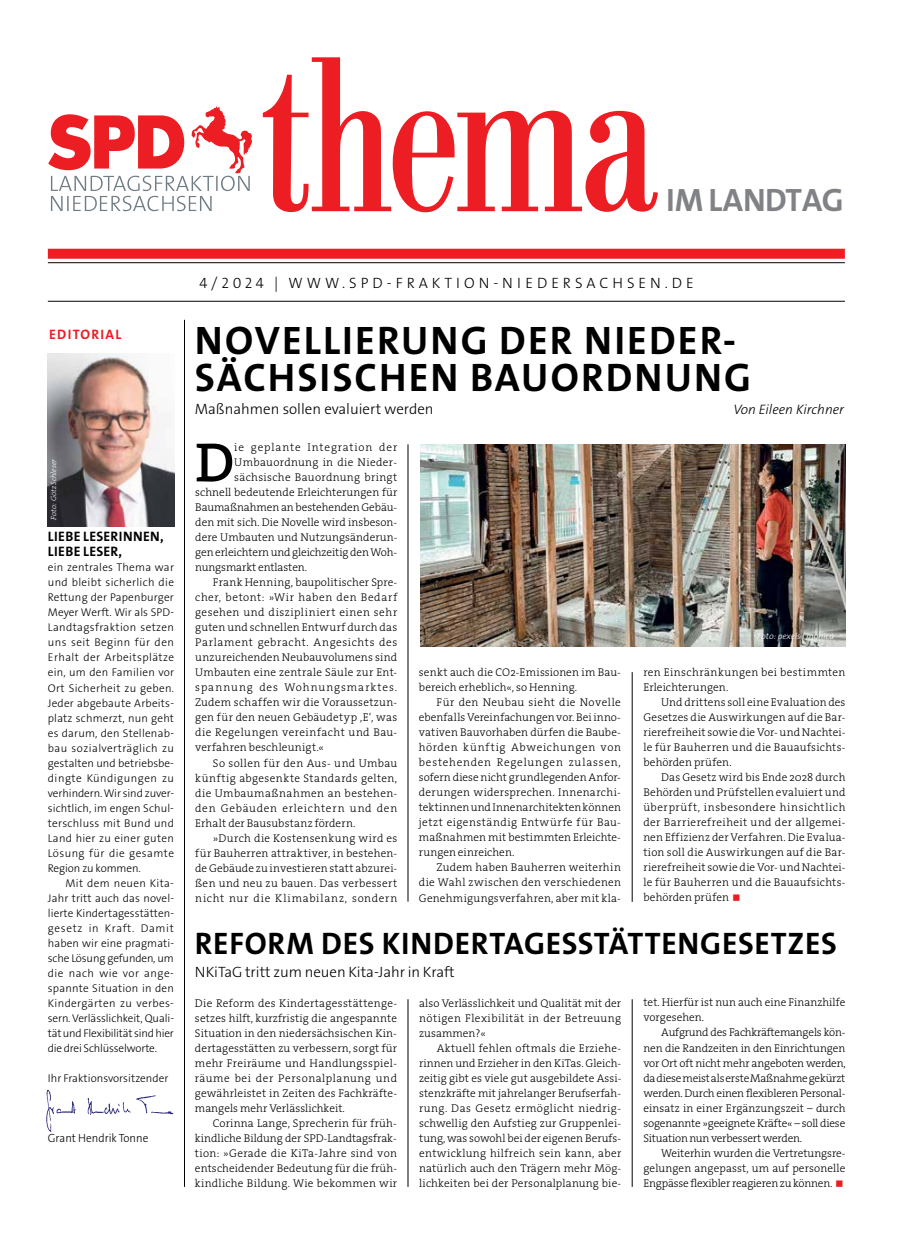
<style>
.page{position:relative;width:904px;height:1241px;background:#fff}
.page>*{position:absolute;margin:0;border:0;box-sizing:border-box;transform-origin:0 0}
.t1{font:55.75px "The Serif Veolia W6 Se Bld";color:#000}
.t2{font:40px/37.5px "The Sans Veolia W7 Bld";letter-spacing:.055em;color:#000}
.t3{font:32.5px "The Sans Veolia W7 Bld";color:#808285}
.t4{font:31.25px "The Sans Veolia W7 Bld";letter-spacing:.025em;color:#000}
.t5{font:15px "The Sans Veolia W3 Lig";color:#000}
.t6{font:15px "The Sans Veolia W3 Lig";letter-spacing:.27em;color:#000}
.t7{font:13.75px/15px "The Sans Veolia W7 Bld";letter-spacing:.02em;color:#000}
.t8{font:13.75px "The Sans Veolia W3 Lig It";color:#000}
.t9{font:13.75px "The Sans Veolia W7 Bld";letter-spacing:.095em;color:#ea1d25}
.t10{font:11.88px "The Sans Veolia W3 Lig";letter-spacing:.005em;color:#000;scale:.95 1}
.t11{font:11.25px/15px "The Serif Veolia W3 Lig";letter-spacing:.02em;color:#000;text-align:justify}
.t12{font:11.25px/15px "The Sans Veolia W3 Lig";letter-spacing:-.005em;color:#000;text-align:justify}
.t13{font:11.25px "The Serif Veolia W3 Lig";letter-spacing:-.005em;color:#000}
.t14{font:11.25px "The Serif Veolia W3 Lig";letter-spacing:.05em;color:#000}
.t15{font:11.25px "The Serif Veolia W3 Lig";letter-spacing:.045em;color:#000}
.t16{font:11.25px "The Serif Veolia W3 Lig";letter-spacing:.065em;color:#000}
.t17{font:11.25px "The Serif Veolia W3 Lig";letter-spacing:.04em;color:#000}
.t18{font:11.25px "The Serif Veolia W3 Lig";letter-spacing:.06em;color:#000}
.t19{font:11.25px "The Serif Veolia W3 Lig";letter-spacing:.08em;color:#000}
.t20{font:11.25px "The Serif Veolia W3 Lig";letter-spacing:.075em;color:#000}
.t21{font:8.75px "The Sans Veolia W3 Lig It";letter-spacing:.005em;color:#fff}
.t22{font:7.5px "The Serif Veolia W3 Lig It";letter-spacing:.005em;color:#fff}
</style>
<div class="page">
<img style="left:48px;top:354px;width:126px;height:172px">
<hr style="left:48px;top:262px;width:796px;height:1px;background:#000">
<hr style="left:48px;top:301px;width:796px;height:1px;background:#000">
<div style="left:48px;top:249px;width:796px;height:10px;background:#ed1d24"></div>
<svg style="left:263px;top:57px;width:395px;height:155px"></svg>
<svg style="left:48px;top:106px;width:204px;height:105px"></svg>
<hr style="left:184px;top:320px;width:1px;height:866px;background:#000">
<hr style="left:408px;top:444px;width:1px;height:457px;background:#000">
<hr style="left:408px;top:999px;width:1px;height:187px;background:#000">
<hr style="left:632px;top:672px;width:1px;height:229px;background:#000">
<hr style="left:632px;top:999px;width:1px;height:187px;background:#000">
<img style="left:46px;top:1089px;width:128px;height:43px">
<img style="left:420px;top:444px;width:425px;height:202px">
<h3 class="t3" style="left:666px;top:179px;width:179px">IM LANDTAG</h3>
<p class="t9" style="left:49px;top:325px;width:74px">EDITORIAL</p>
<p class="t22" style="left:47px;top:520px;width:63px;rotate:-90deg">Foto: Götz Schleser</p>
<p class="t7" style="left:48px;top:529px;width:117px">LIEBE LESERINNEN,<br>LIEBE LESER,</p>
<p class="t12" style="left:48px;top:560px;width:128px">ein zentrales Thema war und bleibt sicherlich die Rettung der Papenburger Meyer Werft. Wir als SPD-Landtagsfraktion setzen uns seit Beginn für den Erhalt der Arbeitsplätze ein, um den Familien vor Ort Sicherheit zu geben.<br>Jeder abgebaute Arbeits&shy;platz schmerzt, nun geht es darum, den Stellenab&shy;bau sozialverträglich zu gestalten und betriebsbe&shy;dingte Kündigungen zu verhindern. Wir sind zuver&shy;sichtlich, im engen Schul&shy;terschluss mit Bund und Land hier zu einer guten Lösung für die gesamte Region zu kommen.</p>
<p class="t12" style="left:48px;top:875px;width:128px;text-indent:18px">Mit dem neuen Kita-Jahr tritt auch das novel&shy;lierte Kindertagesstätten&shy;gesetz in Kraft. Damit haben wir eine pragmati&shy;sche Lösung gefunden, um die nach wie vor ange&shy;spannte Situation in den Kindergärten zu verbes&shy;sern. Verlässlichkeit, Quali&shy;tät und Flexibilität sind hier die drei Schlüsselworte.</p>
<p class="t12" style="left:48px;top:1070px;width:122px">Ihr Fraktionsvorsitzender</p>
<p class="t10" style="left:48px;top:1129px;width:107px">Grant Hendrik Tonne</p>
<h3 class="t6" style="left:199px;top:273px;width:496px">4/2024 | WWW.SPD-FRAKTION-NIEDERSACHSEN.DE</h3>
<h2 class="t2" style="left:195px;top:321px;width:558px">NOVELLIERUNG DER NIEDER-<br>SÄCHSISCHEN BAUORDNUNG</h2>
<h3 class="t5" style="left:195px;top:399px;width:240px">Maßnahmen sollen evaluiert werden</h3>
<p class="t8" style="left:733px;top:400px;width:112px">Von Eileen Kirchner</p>
<h1 class="t1" style="left:195px;top:426px;width:41px">D</h1>
<p class="t20" style="left:234px;top:440px;width:164px">ie geplante Integration der</p>
<p class="t11" style="left:234px;top:455px;width:164px">Umbauordnung in die Nieder-</p>
<p class="t11" style="left:234px;top:470px;width:164px">sächsische Bauordnung bringt</p>
<p class="t11" style="left:195px;top:485px;width:203px">schnell bedeutende Erleichterungen für</p>
<p class="t13" style="left:195px;top:500px;width:203px">Baumaßnahmen an bestehenden Gebäu-</p>
<p class="t11" style="left:195px;top:515px;width:203px">den mit sich. Die Novelle wird insbeson-</p>
<p class="t11" style="left:195px;top:530px;width:204px">dere Umbauten und Nutzungsänderun-</p>
<p class="t13" style="left:195px;top:545px;width:203px">gen erleichtern und gleichzeitig den Woh-</p>
<p class="t13" style="left:195px;top:560px;width:113px">nungsmarkt entlasten.</p>
<p class="t11" style="left:213px;top:575px;width:186px">Frank Henning, baupolitischer Spre-</p>
<p class="t14" style="left:195px;top:590px;width:203px">cher, betont: »Wir haben den Bedarf</p>
<p class="t15" style="left:195px;top:605px;width:203px">gesehen und diszipliniert einen sehr</p>
<p class="t11" style="left:195px;top:620px;width:203px">guten und schnellen Entwurf durch das</p>
<p class="t14" style="left:195px;top:635px;width:203px">Parlament gebracht. Angesichts des</p>
<p class="t11" style="left:195px;top:650px;width:203px">unzureichenden Neubauvolumens sind</p>
<p class="t11" style="left:195px;top:665px;width:203px">Umbauten eine zentrale Säule zur Ent-</p>
<p class="t19" style="left:195px;top:680px;width:203px">spannung des Wohnungsmarktes.</p>
<p class="t11" style="left:195px;top:695px;width:203px">Zudem schaffen wir die Voraussetzun-</p>
<p class="t11" style="left:195px;top:710px;width:203px">gen für den neuen Gebäudetyp ‚E‘, was</p>
<p class="t11" style="left:195px;top:725px;width:203px">die Regelungen vereinfacht und Bau-</p>
<p class="t11" style="left:195px;top:740px;width:130px">verfahren beschleunigt.«</p>
<p class="t11" style="left:213px;top:755px;width:186px">So sollen für den Aus- und Umbau</p>
<p class="t11" style="left:195px;top:770px;width:203px">künftig abgesenkte Standards gelten,</p>
<p class="t17" style="left:195px;top:785px;width:203px">die Umbaumaßnahmen an bestehen-</p>
<p class="t18" style="left:195px;top:800px;width:203px">den Gebäuden erleichtern und den</p>
<p class="t11" style="left:195px;top:815px;width:162px">Erhalt der Bausubstanz fördern.</p>
<p class="t11" style="left:213px;top:830px;width:186px">»Durch die Kostensenkung wird es</p>
<p class="t11" style="left:195px;top:845px;width:203px">für Bauherren attraktiver, in bestehen-</p>
<p class="t11" style="left:195px;top:860px;width:203px">de Gebäude zu investieren statt abzurei-</p>
<p class="t11" style="left:195px;top:875px;width:203px">ßen und neu zu bauen. Das verbessert</p>
<p class="t16" style="left:195px;top:890px;width:203px">nicht nur die Klimabilanz, sondern</p>
<p class="t11" style="left:419px;top:665px;width:203px">senkt auch die CO2-Emissionen im Bau&shy;bereich erheblich«, so Henning.</p>
<p class="t11" style="left:419px;top:695px;width:203px;text-indent:18px">Für den Neubau sieht die Novelle ebenfalls Vereinfachungen vor. Bei inno&shy;vativen Bauvorhaben dürfen die Baube&shy;hörden künftig Abweichungen von bestehenden Regelungen zulassen, sofern diese nicht grundlegenden Anfor&shy;derungen widersprechen. Innenarchi&shy;tektinnen und Innenarchitekten können jetzt eigenständig Entwürfe für Bau&shy;maßnahmen mit bestimmten Erleichte&shy;rungen einreichen.</p>
<p class="t11" style="left:419px;top:860px;width:203px;text-indent:18px">Zudem haben Bauherren weiterhin die Wahl zwischen den verschiedenen Genehmigungsverfahren, aber mit kla-</p>
<p class="t21" style="left:757px;top:630px;width:78px">Foto: pexels | monica</p>
<p class="t11" style="left:643px;top:665px;width:203px">ren Einschränkungen bei bestimmten<br>Erleichterungen.</p>
<p class="t11" style="left:643px;top:695px;width:203px;text-indent:18px">Und drittens soll eine Evaluation des Gesetzes die Auswirkungen auf die Bar&shy;rierefreiheit sowie die Vor- und Nachtei&shy;le für Bauherren und die Bauaufsichts&shy;behörden prüfen.</p>
<p class="t11" style="left:643px;top:769px;width:203px;text-indent:18px">Das Gesetz wird bis Ende 2028 durch Behörden und Prüfstellen evaluiert und überprüft, insbesondere hinsichtlich der Barrierefreiheit und der allgemei&shy;nen Effizienz der Verfahren. Die Evalua&shy;tion soll die Auswirkungen auf die Bar&shy;rierefreiheit sowie die Vor- und Nachtei&shy;le für Bauherren und die Bauaufsichts&shy;behörden prüfen</p>
<h3 class="t4" style="left:195px;top:923px;width:643px">REFORM DES KINDERTAGESSTÄTTENGESETZES</h3>
<h3 class="t5" style="left:195px;top:961px;width:261px">NKiTaG tritt zum neuen Kita-Jahr in Kraft</h3>
<p class="t11" style="left:195px;top:995px;width:204px">Die Reform des Kindertagesstättenge&shy;setzes hilft, kurzfristig die angespannte Situation in den niedersächsischen Kin&shy;dertagesstätten zu verbessern, sorgt für mehr Freiräume und Handlungsspiel&shy;räume bei der Personalplanung und gewährleistet in Zeiten des Fachkräfte&shy;mangels mehr Verlässlichkeit.</p>
<p class="t11" style="left:195px;top:1115px;width:204px;text-indent:18px">Corinna Lange, Sprecherin für früh&shy;kindliche Bildung der SPD-Landtagsfrak&shy;tion: »Gerade die KiTa-Jahre sind von entscheidender Bedeutung für die früh&shy;kindliche Bildung. Wie bekommen wir</p>
<p class="t11" style="left:419px;top:995px;width:203px">also Verlässlichkeit und Qualität mit der nötigen Flexibilität in der Betreuung zusammen?«</p>
<p class="t11" style="left:419px;top:1040px;width:204px;text-indent:18px">Aktuell fehlen oftmals die Erziehe&shy;rinnen und Erzieher in den KiTas. Gleich&shy;zeitig gibt es viele gut ausgebildete Assi&shy;stenzkräfte mit jahrelanger Berufserfah&shy;rung. Das Gesetz ermöglicht niedrig&shy;schwellig den Aufstieg zur Gruppenlei&shy;tung, was sowohl bei der eigenen Berufs&shy;entwicklung hilfreich sein kann, aber natürlich auch den Trägern mehr Mög&shy;lichkeiten bei der Personalplanung bie-</p>
<p class="t11" style="left:643px;top:995px;width:203px">tet. Hierfür ist nun auch eine Finanzhilfe vorgesehen.</p>
<p class="t11" style="left:643px;top:1025px;width:204px;text-indent:18px">Aufgrund des Fachkräftemangels kön&shy;nen die Randzeiten in den Einrichtungen vor Ort oft nicht mehr angeboten werden, da diese meist als erste Maßnahme gekürzt werden. Durch einen flexibleren Personal&shy;einsatz in einer Ergänzungszeit – durch sogenannte »geeignete Kräfte« – soll diese Situation nun verbessert werden.</p>
<p class="t11" style="left:643px;top:1145px;width:204px;text-indent:18px">Weiterhin wurden die Vertretungsre&shy;gelungen angepasst, um auf personelle Engpässe flexibler reagieren zu können.</p>
</div>
